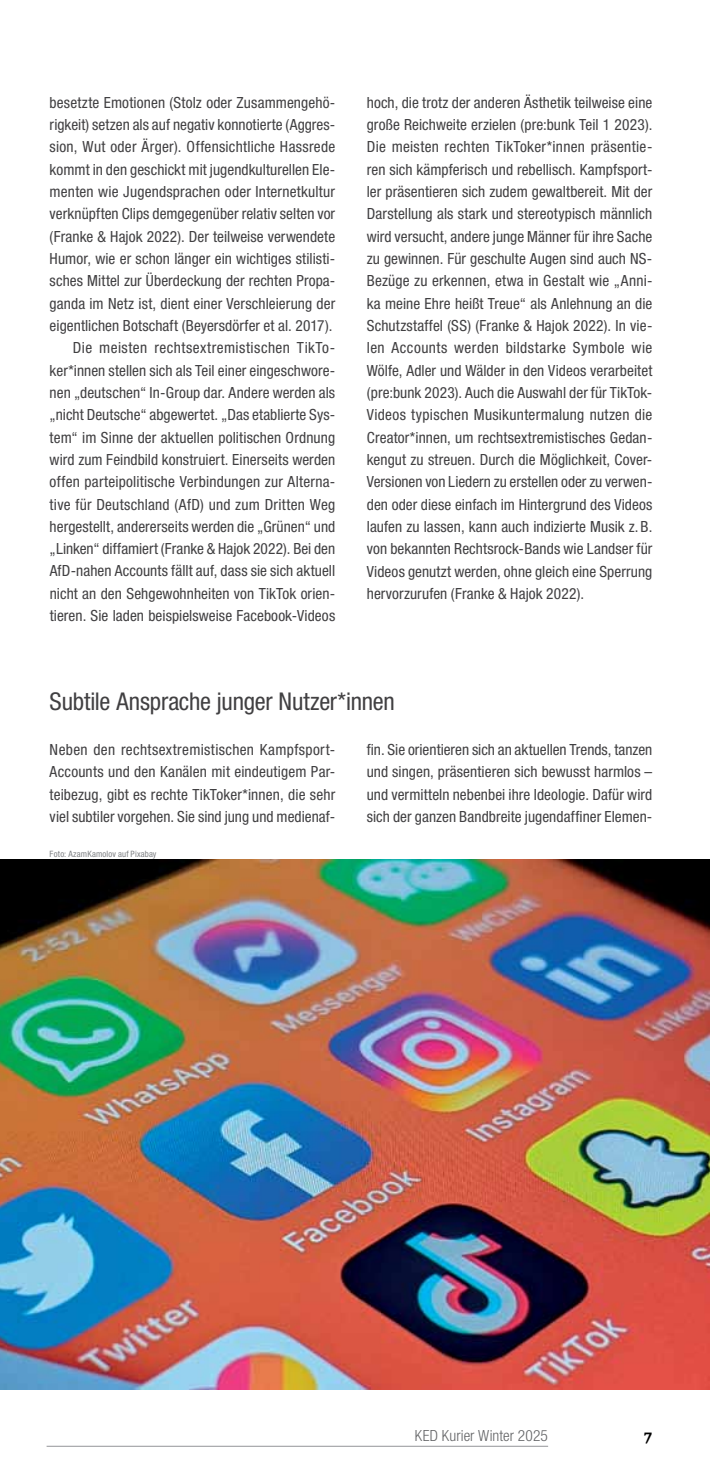
<style>
.page{position:relative;width:710px;height:1474px;background:#fff}
.page>*{position:absolute;margin:0;border:0;box-sizing:border-box;transform-origin:0 0}
.t1{font:condensed 24.5px "Helvetica Neue LT Std";letter-spacing:-.01em;color:#414042}
.t2{font:condensed 15.4px/22.4px "Helvetica Neue LT Std";letter-spacing:.005em;color:#414042;text-align:justify}
.t3{font:300 condensed 15.4px "Helvetica Neue LT Std";letter-spacing:.01em;color:#636466}
.t4{font:700 15.4px "The Antiqua Sun";color:#000}
.t5{font:condensed 8.75px "Helvetica Neue LT Std";letter-spacing:.02em;color:#808285}
</style>
<div class="page">
<hr style="left:47px;top:1445px;width:501px;height:1px;background:#939598">
<img style="left:0;top:859px;width:709px;height:530px">
<p class="t2" style="left:50px;top:91px;width:287px;text-align:right">besetzte Emotionen (Stolz oder Zusammengehö&shy;rigkeit) setzen als auf negativ konnotierte (Aggres&shy;sion, Wut oder Ärger). Offensichtliche Hassrede kommt in den geschickt mit jugendkulturellen Ele&shy;menten wie Jugendsprachen oder Internetkultur verknüpften Clips demgegenüber relativ selten vor (Franke &amp; Hajok 2022). Der teilweise verwendete Humor, wie er schon länger ein wichtiges stilisti&shy;sches Mittel zur Überdeckung der rechten Propa&shy;ganda im Netz ist, dient einer Verschleierung der eigentlichen Botschaft (Beyersdörfer et al. 2017).<br>Die meisten rechtsextremistischen TikTo&shy;ker*innen stellen sich als Teil einer eingeschwore&shy;nen „deutschen“ In-Group dar. Andere werden als „nicht Deutsche“ abgewertet. „Das etablierte Sys&shy;tem“ im Sinne der aktuellen politischen Ordnung wird zum Feindbild konstruiert. Einerseits werden offen parteipolitische Verbindungen zur Alterna&shy;tive für Deutschland (AfD) und zum Dritten Weg hergestellt, andererseits werden die „Grünen“ und „Linken“ diffamiert (Franke &amp; Hajok 2022). Bei den AfD-nahen Accounts fällt auf, dass sie sich aktuell nicht an den Sehgewohnheiten von TikTok orien&shy;tieren. Sie laden beispielsweise Facebook-Videos</p>
<p class="t2" style="left:366px;top:91px;width:287px">hoch, die trotz der anderen Ästhetik teilweise eine große Reichweite erzielen (pre:bunk Teil 1 2023).<br>Die meisten rechten TikToker*innen präsentie&shy;ren sich kämpferisch und rebellisch. Kampfsport&shy;ler präsentieren sich zudem gewaltbereit. Mit der Darstellung als stark und stereotypisch männlich wird versucht, andere junge Männer für ihre Sache zu gewinnen. Für geschulte Augen sind auch NS-Bezüge zu erkennen, etwa in Gestalt wie „Anni&shy;ka meine Ehre heißt Treue“ als Anlehnung an die Schutzstaffel (SS) (Franke &amp; Hajok 2022). In vie&shy;len Accounts werden bildstarke Symbole wie Wölfe, Adler und Wälder in den Videos verarbeitet (pre:bunk 2023). Auch die Auswahl der für TikTok-Videos typischen Musikuntermalung nutzen die Creator*innen, um rechtsextremistisches Gedan&shy;kengut zu streuen. Durch die Möglichkeit, Cover-Versionen von Liedern zu erstellen oder zu verwen&shy;den oder diese einfach im Hintergrund des Videos laufen zu lassen, kann auch indizierte Musik z.B. von bekannten Rechtsrock-Bands wie Landser für Videos genutzt werden, ohne gleich eine Sperrung hervorzurufen (Franke &amp; Hajok 2022).</p>
<h1 class="t1" style="left:50px;top:687px;width:346px">Subtile Ansprache junger Nutzer*innen</h1>
<p class="t2" style="left:50px;top:738px;width:287px">Neben den rechtsextremistischen Kampfsport-Accounts und den Kanälen mit eindeutigem Par&shy;teibezug, gibt es rechte TikToker*innen, die sehr viel subtiler vorgehen. Sie sind jung und medienaf-</p>
<p class="t2" style="left:366px;top:738px;width:287px">fin. Sie orientieren sich an aktuellen Trends, tanzen und singen, präsentieren sich bewusst harmlos – und vermitteln nebenbei ihre Ideologie. Dafür wird sich der ganzen Bandbreite jugendaffiner Elemen-</p>
<p class="t5" style="left:50px;top:848px;width:108px">Foto: AzamKamolov auf Pixabay</p>
<p class="t3" style="left:414px;top:1426px;width:135px">KED Kurier Winter 2025</p>
<p class="t4" style="left:643px;top:1427px;width:10px">7</p>
</div>
